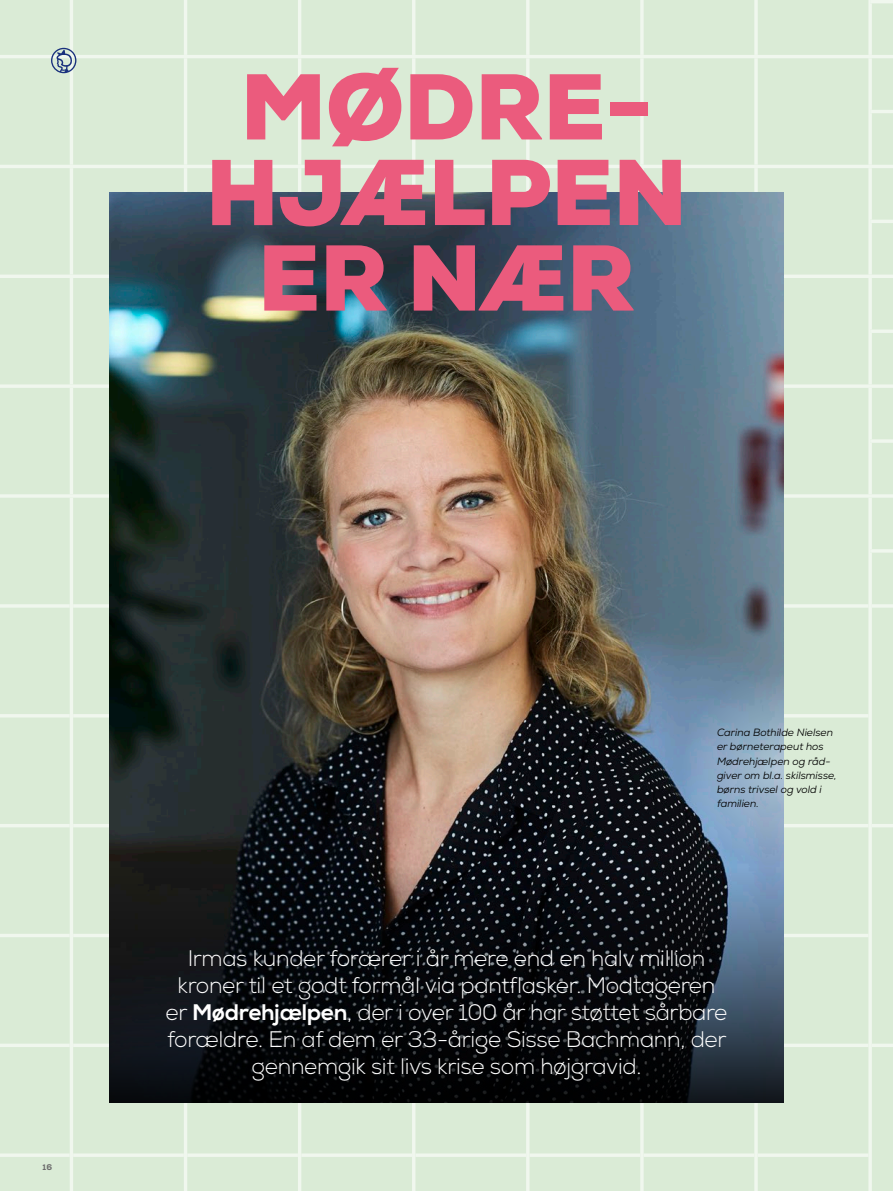
<style>
.page{position:relative;width:893px;height:1191px;background:#fff}
.page>*{position:absolute;margin:0;border:0;box-sizing:border-box;transform-origin:0 0}
._00-head_redaktionel{font:900 93.15px "Nexa";letter-spacing:-.005em;color:#eb5b7d}
._10-subhead_redaktio{font:300 22.5px/27px "Nexa";letter-spacing:-.015em;color:#fff;text-align:center}
._50-image-caption{font:italic 10.5px/14.2px "Nexa";letter-spacing:-.005em;color:#000}
.t1{font:800 8.25px "Nexa";color:#6d6d6d}
.s1{font-weight:800}
</style>
<div class="page">
<img style="left:0;top:0;width:893px;height:1191px">
<p class="_00-head_redaktionel" style="left:240px;top:47px;width:414px">MØDRE-</p>
<p class="_00-head_redaktionel" style="left:206px;top:133px;width:483px">HJÆLPEN</p>
<p class="_00-head_redaktionel" style="left:258px;top:218px;width:379px">ER NÆR</p>
<p class="t1" style="left:43px;top:1161px;width:11px">16</p>
<p class="_50-image-caption" style="left:717px;top:725px;width:121px">Carina Bothilde Nielsen er børneterapeut hos<br>Mødrehjælpen og råd&shy;giver om bl.a. skilsmisse, børns trivsel og vold i familien.</p>
<p class="_10-subhead_redaktio" style="left:165px;top:945px;width:564px">Irmas kunder forærer i år mere end en halv million kroner til et godt formål via pantflasker. Modtageren er <span class="s1">Mødrehjælpen</span>, der i over 100 år har støttet sårbare forældre. En af dem er 33-årige Sisse Bachmann, der gennemgik sit livs krise som højgravid.</p>
</div>
